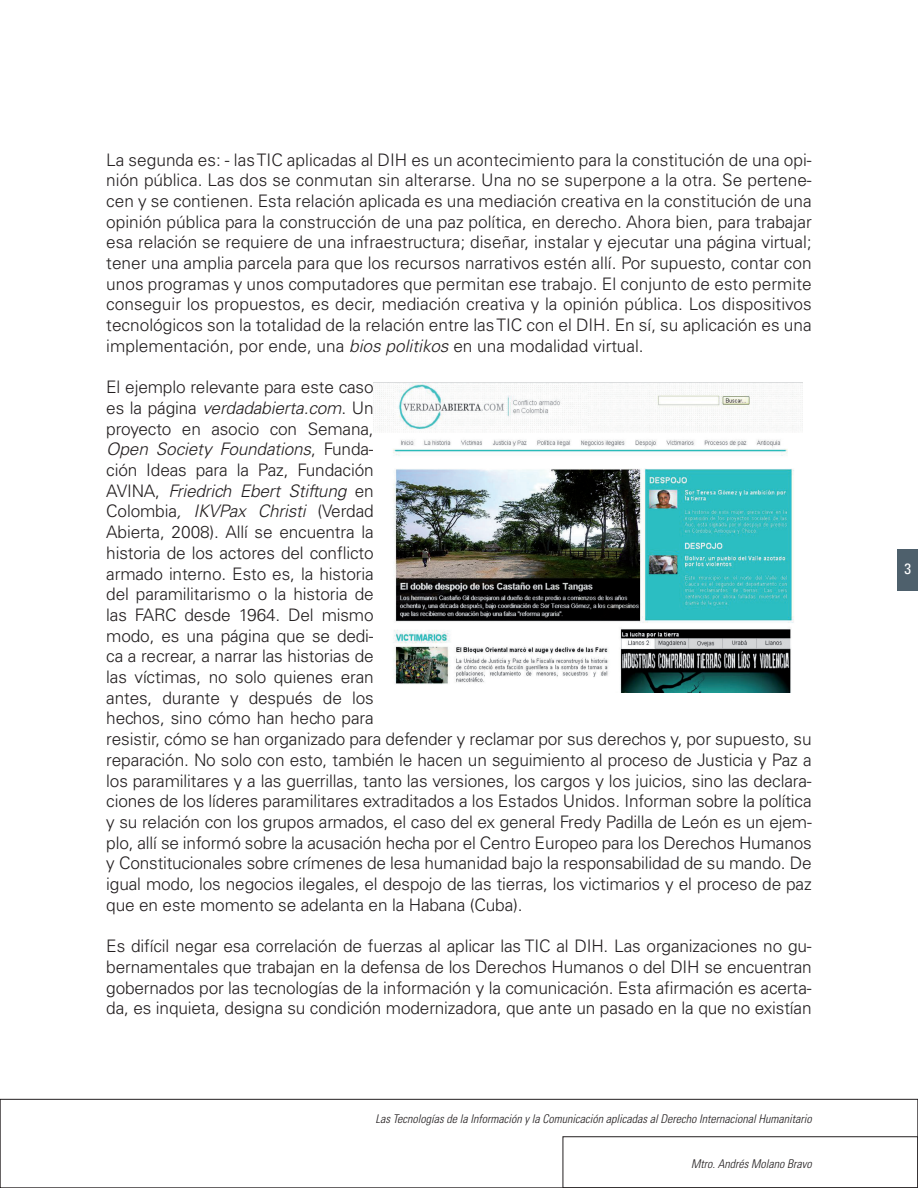
<style>
.page{position:relative;width:918px;height:1188px;background:#fff}
.page>*{position:absolute;margin:0;border:0;box-sizing:border-box;transform-origin:0 0}
.t1{font:300 17.25px/20.7px "Univers LT Std";letter-spacing:-.01em;color:#231f20;text-align:justify}
.t2{font:condensed 15px "Univers LT Std";color:#fff}
.t3{font:italic 300 condensed 12px "Univers LT Std";color:#231f20}
.s1{font-style:italic}
</style>
<div class="page">
<div style="left:898px;top:550px;width:20px;height:41px;background:#4e606c"></div>
<div style="left:0;top:1099px;width:918px;height:89px;border:1px solid #231f20"></div>
<div style="left:563px;top:1137px;width:355px;height:51px;border:1px solid #231f20"></div>
<img style="left:375px;top:383px;width:426px;height:310px">
<p class="t1" style="left:106px;top:149px;width:707px">La segunda es: - las TIC aplicadas al DIH es un acontecimiento para la constitución de una opi&shy;nión pública. Las dos se conmutan sin alterarse. Una no se superpone a la otra. Se pertene&shy;cen y se contienen. Esta relación aplicada es una mediación creativa en la constitución de una opinión pública para la construcción de una paz política, en derecho. Ahora bien, para trabajar esa relación se requiere de una infraestructura; diseñar, instalar y ejecutar una página virtual; tener una amplia parcela para que los recursos narrativos estén allí. Por supuesto, contar con unos programas y unos computadores que permitan ese trabajo. El conjunto de esto permite conseguir los propuestos, es decir, mediación creativa y la opinión pública. Los dispositivos tecnológicos son la totalidad de la relación entre las TIC con el DIH. En sí, su aplicación es una implementación, por ende, una <span class="s1">bios politikos</span> en una modalidad virtual.</p>
<p class="t1" style="left:106px;top:377px;width:707px;text-align:left">El ejemplo relevante para este caso<br>es la página <span class="s1">verdadabierta.com</span>. Un<br>proyecto en asocio con Semana,<br><span class="s1">Open Society Foundations</span>, Funda-<br>ción Ideas para la Paz, Fundación<br>AVINA, <span class="s1">Friedrich Ebert Stiftung</span> en<br>Colombia<span class="s1">, IKVPax Christi</span> (Verdad<br>Abierta, 2008). Allí se encuentra la<br>historia de los actores del conflicto<br>armado interno. Esto es, la historia<br>del paramilitarismo o la historia de<br>las FARC desde 1964. Del mismo<br>modo, es una página que se dedi-<br>ca a recrear, a narrar las historias de<br>las víctimas, no solo quienes eran<br>antes, durante y después de los<br>hechos, sino cómo han hecho para<br>resistir, cómo se han organizado para defender y reclamar por sus derechos y, por supuesto, su reparación. No solo con esto, también le hacen un seguimiento al proceso de Justicia y Paz a los paramilitares y a las guerrillas, tanto las versiones, los cargos y los juicios, sino las declara&shy;ciones de los líderes paramilitares extraditados a los Estados Unidos. Informan sobre la política y su relación con los grupos armados, el caso del ex general Fredy Padilla de León es un ejem&shy;plo, allí se informó sobre la acusación hecha por el Centro Europeo para los Derechos Humanos y Constitucionales sobre crímenes de lesa humanidad bajo la responsabilidad de su mando. De igual modo, los negocios ilegales, el despojo de las tierras, los victimarios y el proceso de paz que en este momento se adelanta en la Habana (Cuba).</p>
<p class="t1" style="left:106px;top:936px;width:707px">Es difícil negar esa correlación de fuerzas al aplicar las TIC al DIH. Las organizaciones no gu&shy;bernamentales que trabajan en la defensa de los Derechos Humanos o del DIH se encuentran gobernados por las tecnologías de la información y la comunicación. Esta afirmación es acerta&shy;da, es inquieta, designa su condición modernizadora, que ante un pasado en la que no existían</p>
<p class="t3" style="left:376px;top:1112px;width:438px">Las Tecnologías de la Información y la Comunicación aplicadas al Derecho Internacional Humanitario</p>
<p class="t3" style="left:691px;top:1157px;width:122px">Mtro. Andrés Molano Bravo</p>
<p class="t2" style="left:905px;top:559px;width:8px">3</p>
</div>
